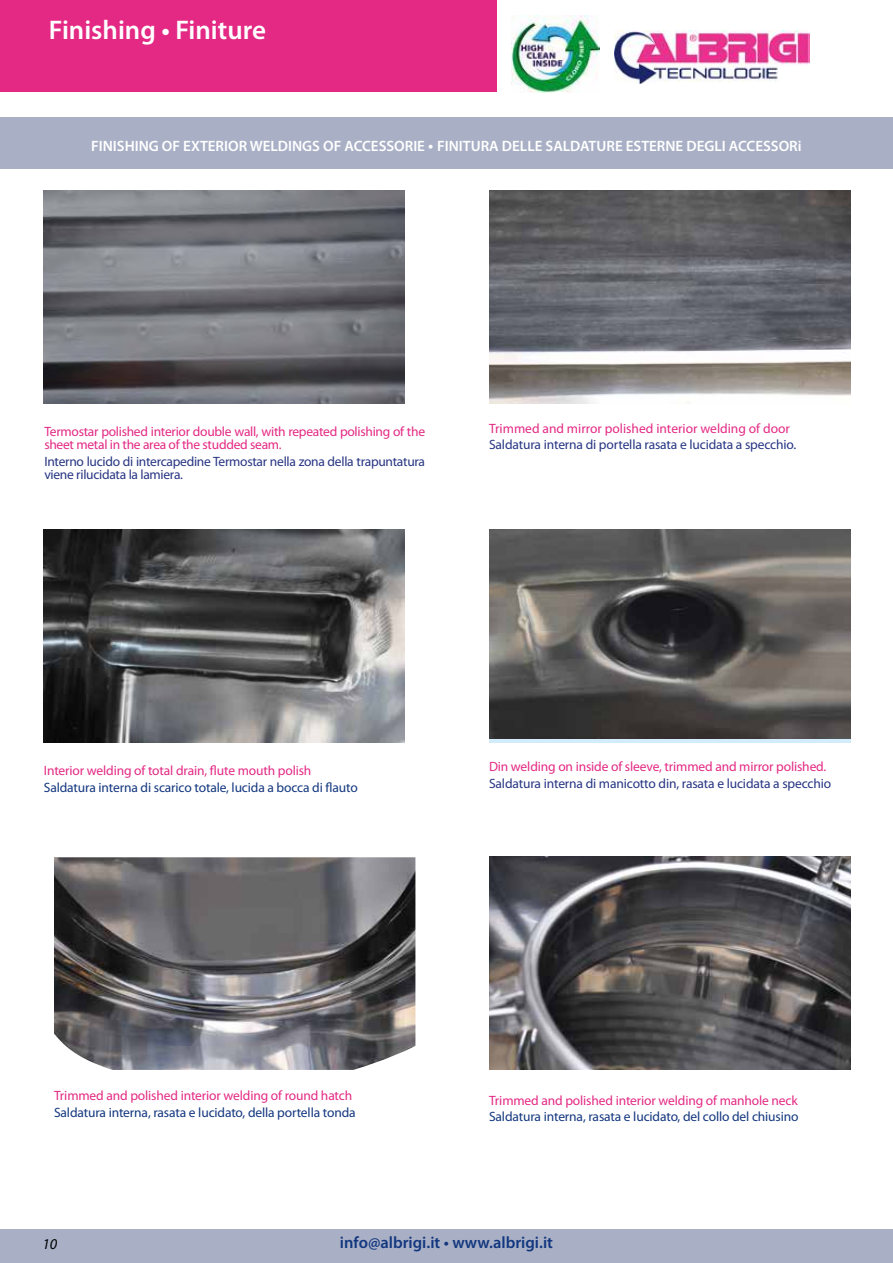
<style>
.page{position:relative;width:893px;height:1263px;background:#fff}
.page>*{position:absolute;margin:0;border:0;box-sizing:border-box;transform-origin:0 0}
.t1{font:600 27px "Myriad Pro";color:#fff}
.t2{font:600 16.5px "Myriad Pro";color:#13377f}
.t3{font:600 15px "Myriad Pro";color:#fff}
.t4{font:italic 15px "Myriad Pro";color:#000}
.t5{font:13.5px/13.5px "Myriad Pro";letter-spacing:-.01em;color:#e42984}
.t6{font:13.5px/13.5px "Myriad Pro";letter-spacing:-.01em;color:#273583}
.t7{font:13.5px "Myriad Pro";letter-spacing:-.01em;color:#13377f}
.s1{font-size:16.5px}
.s2{color:#e42984}
.s3{color:#13377f}
</style>
<div class="page">
<img style="left:43px;top:191px;width:362px;height:212px">
<img style="left:489px;top:191px;width:361px;height:212px">
<img style="left:43px;top:530px;width:362px;height:212px">
<img style="left:54px;top:857px;width:361px;height:213px">
<img style="left:489px;top:856px;width:361px;height:213px">
<img style="left:489px;top:530px;width:361px;height:208px">
<div style="left:0;top:117px;width:893px;height:51px;background:#a9b0c6"></div>
<img style="left:511px;top:16px;width:88px;height:76px">
<div style="left:0;top:0;width:496px;height:92px;background:#e42984"></div>
<img style="left:615px;top:30px;width:194px;height:53px">
<div style="left:0;top:1229px;width:893px;height:34px;background:#a9b0c6"></div>
<h1 class="t1" style="left:49px;top:13px;width:219px">Finishing • Finiture</h1>
<p class="t3" style="left:91px;top:137px;width:712px">FINISHING OF EXTERIOR WELDINGS OF ACCESSORIE <span class="s1">•</span> FINITURA DELLE SALDATURE ESTERNE DEGLI ACCESSORi</p>
<p class="t5" style="left:44px;top:424px;width:382px">Termostar polished interior double wall, with repeated polishing of the sheet metal in the area of the studded seam.</p>
<p class="t6" style="left:44px;top:454px;width:382px">Interno lucido di intercapedine Termostar nella zona della trapuntatura viene rilucidata la lamiera.</p>
<p class="t6" style="left:489px;top:420px;width:309px;line-height:16.5px"><span class="s2">Trimmed and mirror polished interior welding of door<br></span>Saldatura interna di portella rasata e lucidata a specchio<span class="s3">.</span></p>
<p class="t5" style="left:44px;top:764px;width:269px">Interior welding of total drain, flute mouth polish</p>
<p class="t7" style="left:44px;top:779px;width:315px">Saldatura interna di scarico totale, lucida a bocca di flauto</p>
<p class="t5" style="left:489px;top:760px;width:339px">Din welding on inside of sleeve, trimmed and mirror polished.</p>
<p class="t6" style="left:489px;top:776px;width:344px">Saldatura interna di manicotto din, rasata e lucidata a specchio</p>
<p class="t5" style="left:54px;top:1089px;width:300px">Trimmed and polished interior welding of round hatch</p>
<p class="t7" style="left:54px;top:1104px;width:303px">Saldatura interna, rasata e lucidato, della portella tonda</p>
<p class="t5" style="left:489px;top:1093px;width:310px">Trimmed and polished interior welding of manhole neck</p>
<p class="t7" style="left:489px;top:1108px;width:311px">Saldatura interna, rasata e lucidato, del collo del chiusino</p>
<p class="t4" style="left:43px;top:1234px;width:16px">10</p>
<p class="t2" style="left:340px;top:1232px;width:215px">info@albrigi.it • www.albrigi.it</p>
</div>
